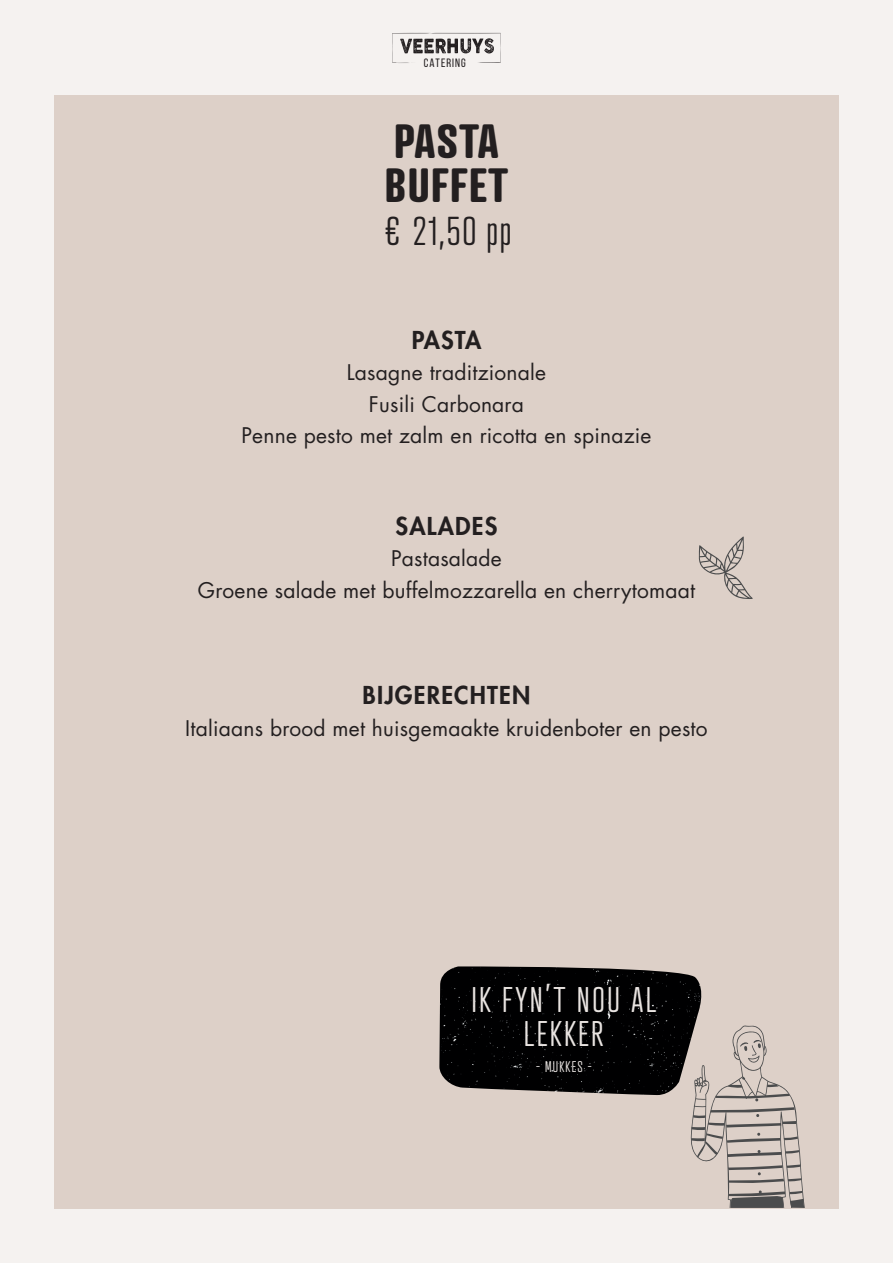
<style>
.page{position:relative;width:893px;height:1263px;background:#f5f2f0}
.page>*{position:absolute;margin:0;border:0;box-sizing:border-box;transform-origin:0 0}
.t1{font:700 46.5px/43.5px "Atrament";letter-spacing:.03em;color:#231f20}
.t2{font:300 39px "Atrament";color:#231f20}
.t3{font:300 34.5px/34.5px "Atrament";letter-spacing:.08em;color:#e9e4e1;text-align:center}
.t4{font:800 24px "Futura Std";letter-spacing:.05em;color:#231f20}
.t5{font:21px/31.5px "Futura Std";letter-spacing:.01em;color:#231f20;text-align:center}
.t6{font:300 15px "Atrament";letter-spacing:.08em;color:#e9e4e1}
.t7{font:12.15px "Bebas Neue";letter-spacing:.085em;color:#231f20}
</style>
<div class="page">
<svg style="left:392px;top:33px;width:109px;height:30px"></svg>
<div style="left:54px;top:96px;width:785px;height:1113px;background:#ddd0c8"></div>
<img style="left:439px;top:966px;width:263px;height:129px">
<svg style="left:690px;top:1025px;width:115px;height:183px"></svg>
<svg style="left:698px;top:536px;width:55px;height:63px"></svg>
<p class="t7" style="left:424px;top:56px;width:44px">CATERING</p>
<h1 class="t1" style="left:385px;top:119px;width:125px">PASTA<br>BUFFET</h1>
<h2 class="t2" style="left:381px;top:208px;width:132px">€ 21,50 pp</h2>
<p class="t4" style="left:412px;top:325px;width:71px">PASTA</p>
<p class="t5" style="left:242px;top:357px;width:411px">Lasagne traditzionale<br>Fusili Carbonara<br>Penne pesto met zalm en ricotta en spinazie</p>
<p class="t4" style="left:396px;top:511px;width:103px">SALADES</p>
<p class="t5" style="left:198px;top:543px;width:499px">Pastasalade<br>Groene salade met buffelmozzarella en cherrytomaat</p>
<p class="t4" style="left:363px;top:680px;width:169px">BIJGERECHTEN</p>
<p class="t5" style="left:185px;top:713px;width:524px">Italiaans brood met huisgemaakte kruidenboter en pesto</p>
<h3 class="t3" style="left:472px;top:982px;width:186px">IK FYN’T NOU AL<br>LEKKER</h3>
<p class="t6" style="left:536px;top:1057px;width:57px">- MUKKES -</p>
</div>
